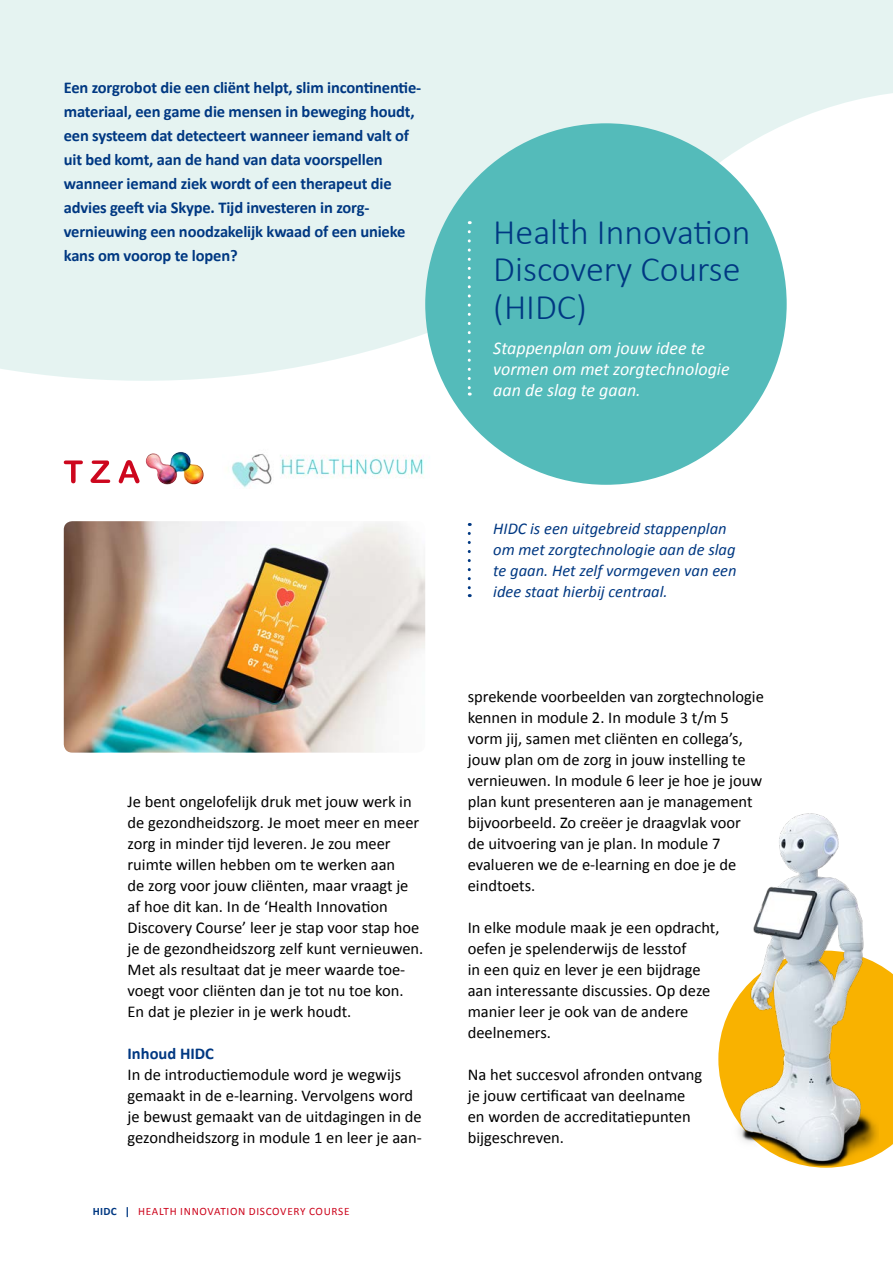
<style>
.page{position:relative;width:893px;height:1263px;background:#fff}
.page>*{position:absolute;margin:0;border:0;box-sizing:border-box;transform-origin:0 0}
.t1{font:300 36px/37.5px "Calibri";color:#003882}
.t2{font:italic 18px/21px "Calibri";color:#fff}
.t3{font:16.5px/21px "Calibri";color:#000}
.t4{font:700 16.5px/24px "Calibri";letter-spacing:-.01em;color:#003882}
.t5{font:italic 16.5px/21px "Calibri";color:#003882}
.t6{font:11.25px "Calibri";letter-spacing:.06em;color:#cd071e}
.s1{font-weight:700;color:#003882}
</style>
<div class="page">
<svg style="left:718px;top:964px;width:175px;height:204px"></svg>
<svg style="left:0;top:0;width:893px;height:539px;fill:#e5f3f1"></svg>
<div style="left:425px;top:123px;width:362px;height:362px;background:#54bbba;border-radius:50%"></div>
<svg style="left:468px;top:232px;width:3px;height:164px"></svg>
<img style="left:64px;top:521px;width:361px;height:232px">
<img style="left:730px;top:813px;width:148px;height:352px">
<svg style="left:468px;top:533px;width:3px;height:64px"></svg>
<img style="left:145px;top:452px;width:60px;height:34px">
<svg style="left:119px;top:460px;width:21px;height:23px"></svg>
<svg style="left:91px;top:460px;width:19px;height:23px"></svg>
<svg style="left:64px;top:460px;width:19px;height:23px"></svg>
<img style="left:223px;top:444px;width:210px;height:45px">
<p class="t4" style="left:64px;top:75px;width:359px">Een zorgrobot die een cliënt helpt, slim incontinentie&shy;materiaal, een game die mensen in beweging houdt, een systeem dat detecteert wanneer iemand valt of uit bed komt, aan de hand van data voorspellen wanneer iemand ziek wordt of een therapeut die advies geeft via Skype. Tijd investeren in zorg&shy;vernieuwing een noodzakelijk kwaad of een unieke kans om voorop te lopen?</p>
<h1 class="t1" style="left:493px;top:211px;width:259px">Health Innovation<br>Discovery Course (HIDC)</h1>
<p class="t2" style="left:493px;top:337px;width:238px">Stappenplan om jouw idee te vormen om met zorgtechnologie aan de slag te gaan.</p>
<p class="t3" style="left:128px;top:791px;width:297px">Je bent ongelofelijk druk met jouw werk in de gezondheidszorg. Je moet meer en meer zorg in minder tijd leveren. Je zou meer ruimte willen hebben om te werken aan<br>de zorg voor jouw cliënten, maar vraagt je af hoe dit kan. In de ‘Health Innovation Discovery Course’ leer je stap voor stap hoe je de gezondheidszorg zelf kunt vernieuwen.<br>Met als resultaat dat je meer waarde toe&shy;voegt voor cliënten dan je tot nu toe kon.<br>En dat je plezier in je werk houdt.</p>
<p class="t4" style="left:128px;top:1042px;width:88px">Inhoud HIDC</p>
<p class="t3" style="left:128px;top:1064px;width:296px">In de introductiemodule word je wegwijs gemaakt in de e-learning. Vervolgens word je bewust gemaakt van de uitdagingen in de gezondheidszorg in module 1 en leer je aan-</p>
<p class="t6" style="left:93px;top:1204px;width:258px"><span class="s1">HIDC |</span> HEALTH INNOVATION DISCOVERY COURSE</p>
<p class="t5" style="left:493px;top:517px;width:245px">HIDC is een uitgebreid stappenplan om met zorgtechnologie aan de slag te gaan. Het zelf vormgeven van een idee staat hierbij centraal.</p>
<p class="t3" style="left:468px;top:686px;width:298px">sprekende voorbeelden van zorgtechnologie kennen in module 2. In module 3 t/m 5 vorm jij, samen met cliënten en collega’s, jouw plan om de zorg in jouw instelling te vernieuwen. In module 6 leer je hoe je jouw plan kunt presenteren aan je management bijvoorbeeld. Zo creëer je draagvlak voor<br>de uitvoering van je plan. In module 7 evalueren we de e-learning en doe je de eindtoets.</p>
<p class="t3" style="left:468px;top:917px;width:253px">In elke module maak je een opdracht, oefen je spelenderwijs de lesstof<br>in een quiz en lever je een bijdrage aan interessante discussies. Op deze manier leer je ook van de andere deelnemers.</p>
<p class="t3" style="left:468px;top:1064px;width:236px">Na het succesvol afronden ontvang je jouw certificaat van deelname en worden de accreditatiepunten bijgeschreven.</p>
</div>
